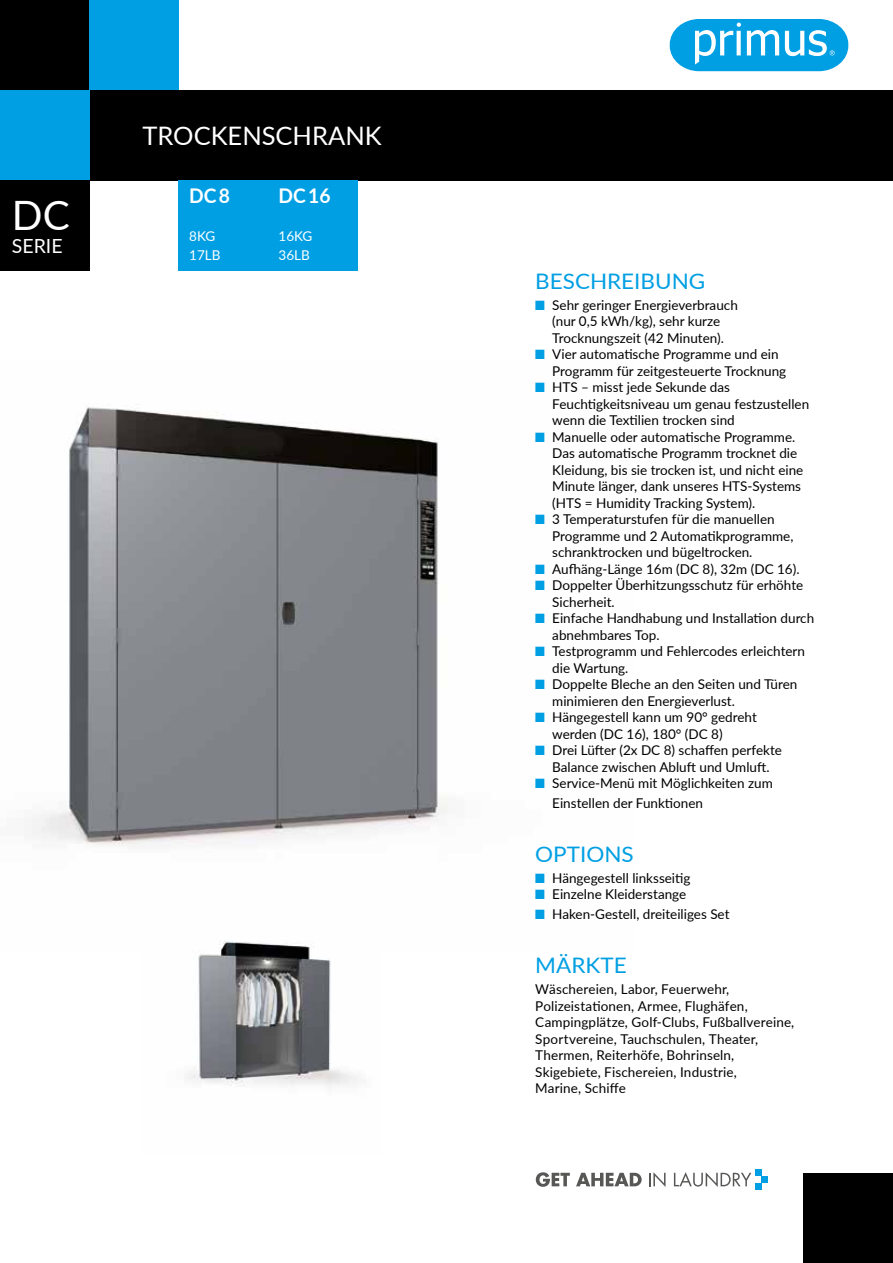
<style>
.page{position:relative;width:893px;height:1263px;background:#fff}
.page>*{position:absolute;margin:0;border:0;box-sizing:border-box;transform-origin:0 0}
.t1{font:40.5px "Lato";color:#fff}
.t2{font:25.5px "Lato";color:#fff}
.t3{font:21.3px "Lato";color:#009fe3;scale:1.05 1}
.t4{font:700 20.25px "Lato";color:#fff;scale:.95 1}
.t5{font:19.5px "Lato";color:#fff}
.t6{font:13.5px/16.5px "Lato";color:#000}
.t7{font:13.5px/18.9px "Lato";color:#fff}
.s1{color:#009fe3}
</style>
<div class="page">
<div style="left:0;top:0;width:101px;height:102px;background:#000"></div>
<div style="left:0;top:90px;width:893px;height:90px;background:#000"></div>
<div style="left:0;top:90px;width:89px;height:90px;background:#009fe3"></div>
<div style="left:89px;top:0;width:90px;height:90px;background:#009fe3"></div>
<svg style="left:536px;top:1172px;width:34px;height:15px"></svg>
<svg style="left:576px;top:1173px;width:66px;height:13px"></svg>
<svg style="left:649px;top:1172px;width:16px;height:15px"></svg>
<svg style="left:674px;top:1172px;width:77px;height:15px"></svg>
<div style="left:761px;top:1176px;width:7px;height:7px;background:#009fe3"></div>
<div style="left:755px;top:1183px;width:6px;height:7px;background:#009fe3"></div>
<div style="left:755px;top:1169px;width:6px;height:7px;background:#009fe3"></div>
<div style="left:804px;top:1173px;width:89px;height:90px;background:#000"></div>
<svg style="left:670px;top:19px;width:178px;height:52px"></svg>
<img style="left:32px;top:407px;width:416px;height:439px">
<img style="left:186px;top:941px;width:172px;height:146px">
<div style="left:179px;top:180px;width:89px;height:90px;background:#009fe3"></div>
<div style="left:268px;top:180px;width:89px;height:90px;background:#009fe3"></div>
<div style="left:0;top:180px;width:89px;height:90px;background:#000"></div>
<h1 class="t1" style="left:12px;top:186px;width:59px">DC</h1>
<h3 class="t5" style="left:12px;top:232px;width:52px">SERIE</h3>
<h2 class="t2" style="left:142px;top:118px;width:241px">TROCKENSCHRANK</h2>
<h3 class="t4" style="left:189px;top:181px;width:45px">DC 8</h3>
<p class="t7" style="left:189px;top:226px;width:33px">8KG<br>17LB</p>
<h3 class="t4" style="left:279px;top:181px;width:56px">DC 16</h3>
<p class="t7" style="left:279px;top:226px;width:35px">16KG<br>36LB</p>
<h3 class="t3" style="left:535px;top:266px;width:163px">BESCHREIBUNG</h3>
<p class="t6" style="left:535px;top:296px;width:204px;text-align:center"><span class="s1">■</span> Sehr geringer Energieverbrauch (nur 0,5 kWh/kg), sehr kurze<br>Trocknungszeit (42 Minuten).</p>
<p class="t6" style="left:552px;top:345px;width:236px;text-indent:-17px"><span class="s1">■</span> Vier automatische Programme und ein<br>Programm für zeitgesteuerte Trocknung</p>
<p class="t6" style="left:552px;top:378px;width:258px;text-indent:-17px"><span class="s1">■</span> HTS – misst jede Sekunde das<br>Feuchtigkeitsniveau um genau festzustellen wenn die Textilien trocken sind</p>
<p class="t6" style="left:552px;top:428px;width:253px;text-indent:-17px"><span class="s1">■</span> Manuelle oder automatische Programme.<br>Das automatische Programm trocknet die Kleidung, bis sie trocken ist, und nicht eine Minute länger, dank unseres HTS-Systems (HTS = Humidity Tracking System).</p>
<p class="t6" style="left:552px;top:510px;width:243px;text-indent:-17px"><span class="s1">■</span> 3 Temperaturstufen für die manuellen<br>Programme und 2 Automatikprogramme, schranktrocken und bügeltrocken.</p>
<p class="t6" style="left:535px;top:560px;width:266px"><span class="s1">■</span> Aufhäng-Länge 16m (DC 8), 32m (DC 16).</p>
<p class="t6" style="left:552px;top:576px;width:253px;text-indent:-17px"><span class="s1">■</span> Doppelter Überhitzungsschutz für erhöhte<br>Sicherheit.</p>
<p class="t6" style="left:552px;top:609px;width:263px;text-indent:-17px"><span class="s1">■</span> Einfache Handhabung und Installation durch abnehmbares Top.</p>
<p class="t6" style="left:552px;top:642px;width:254px;text-indent:-17px"><span class="s1">■</span> Testprogramm und Fehlercodes erleichtern die Wartung.</p>
<p class="t6" style="left:552px;top:675px;width:247px;text-indent:-17px"><span class="s1">■</span> Doppelte Bleche an den Seiten und Türen minimieren den Energieverlust.</p>
<p class="t6" style="left:552px;top:708px;width:206px;text-indent:-17px"><span class="s1">■</span> Hängegestell kann um 90° gedreht werden (DC 16), 180° (DC 8)</p>
<p class="t6" style="left:535px;top:741px;width:248px;text-align:center"><span class="s1">■</span> Drei Lüfter (2x DC 8) schaffen perfekte<br>Balance zwischen Abluft und Umluft.</p>
<p class="t6" style="left:552px;top:773px;width:222px;line-height:19.5px;text-indent:-17px"><span class="s1">■</span> Service-Menü mit Möglichkeiten zum<br>Einstellen der Funktionen</p>
<h3 class="t3" style="left:535px;top:839px;width:95px">OPTIONS</h3>
<p class="t6" style="left:535px;top:869px;width:157px"><span class="s1">■</span> Hängegestell linksseitig</p>
<p class="t6" style="left:535px;top:886px;width:152px"><span class="s1">■</span> Einzelne Kleiderstange</p>
<p class="t6" style="left:535px;top:905px;width:196px"><span class="s1">■</span> Haken-Gestell, dreiteiliges Set</p>
<h3 class="t3" style="left:535px;top:950px;width:88px">MÄRKTE</h3>
<p class="t6" style="left:535px;top:980px;width:261px">Wäschereien, Labor, Feuerwehr, Polizeistationen, Armee, Flughäfen, Campingplätze, Golf-Clubs, Fußballvereine, Sportvereine, Tauchschulen, Theater, Thermen, Reiterhöfe, Bohrinseln, Skigebiete, Fischereien, Industrie,<br>Marine, Schiffe</p>
</div>
